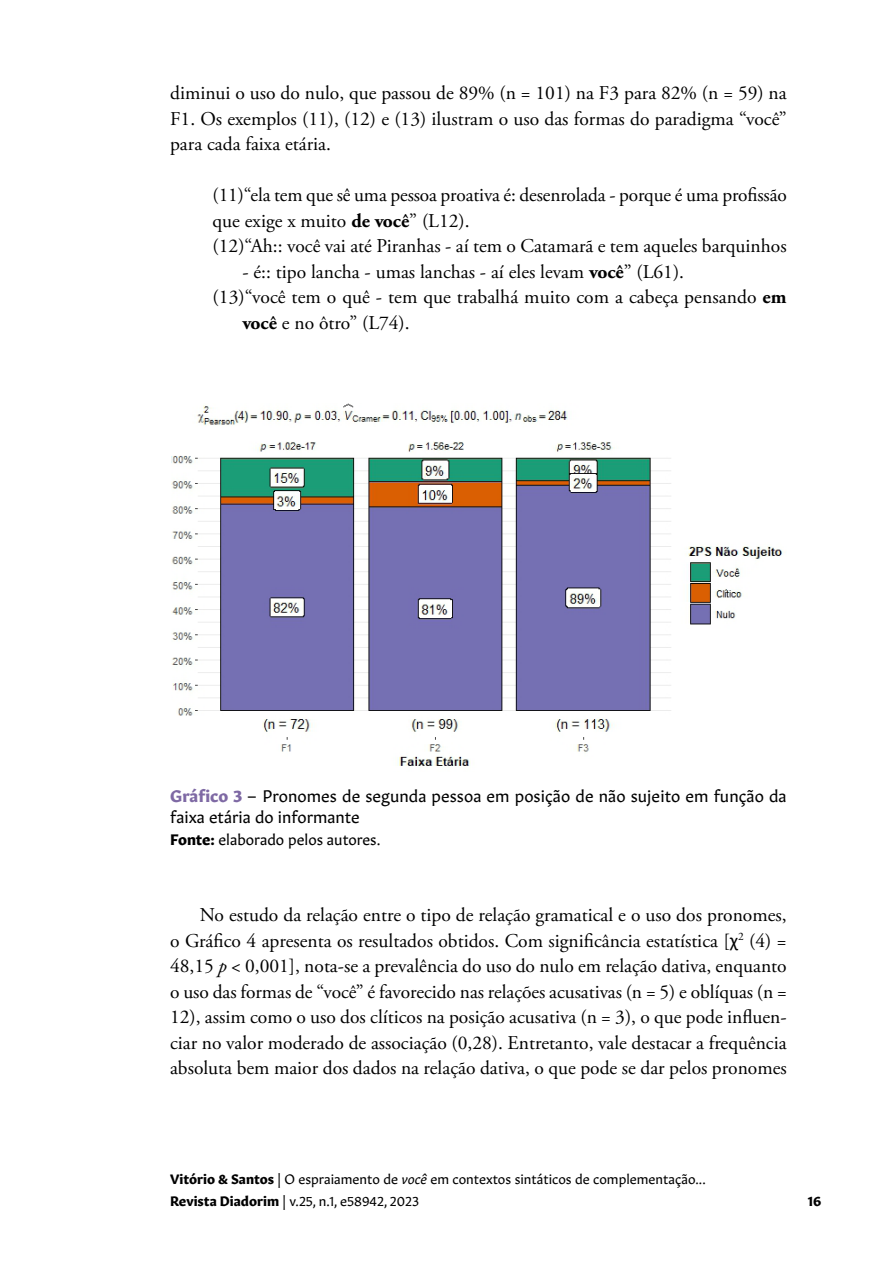
<style>
.page{position:relative;width:893px;height:1263px;background:#fff}
.page>*{position:absolute;margin:0;border:0;box-sizing:border-box;transform-origin:0 0}
.t1{font:19.5px/25.5px "Adobe Garamond Pro";color:#000;text-align:justify}
.t2{font:16.5px/21px "Gitan Latn";letter-spacing:.005em;color:#000}
.t3{font:15px "Gitan Latn";color:#000}
.t4{font:13.5px/22.5px "Gitan Latn";color:#000}
.t5{font:700 13.5px "Gitan Latn";color:#000}
.s1{font-weight:700}
.s2{font-weight:700;color:#7e69a4}
.s3{font-family:"Calibri"}
.s4{font-style:italic}
</style>
<div class="page">
<img style="left:171px;top:404px;width:614px;height:363px">
<p class="t1" style="left:170px;top:81px;width:618px">diminui o uso do nulo, que passou de 89% (n = 101) na F3 para 82% (n = 59) na F1. Os exemplos (11), (12) e (13) ilustram o uso das formas do paradigma “você” para cada faixa etária.</p>
<p class="t1" style="left:213px;top:183px;width:576px;text-align:left">(11)“ela tem que sê uma pessoa proativa é: desenrolada - porque é uma profissão que exige x muito <span class="s1">de você</span>” (L12).<br>(12)“Ah:: você vai até Piranhas - aí tem o Catamarã e tem aqueles barquinhos</p>
<p class="t1" style="left:242px;top:259px;width:443px">- é:: tipo lancha - umas lanchas - aí eles levam <span class="s1">você</span>” (L61).</p>
<p class="t1" style="left:213px;top:285px;width:575px">(13)“você tem o quê - tem que trabalhá muito com a cabeça pensando <span class="s1">em</span></p>
<p class="t1" style="left:242px;top:310px;width:169px"><span class="s1">você</span> e no ôtro” (L74).</p>
<p class="t2" style="left:170px;top:784px;width:618px"><span class="s2">Gráfico 3</span> – Pronomes de segunda pessoa em posição de não sujeito em função da faixa etária do informante</p>
<p class="t3" style="left:170px;top:827px;width:212px"><span class="s1">Fonte:</span> elaborado pelos autores.</p>
<p class="t1" style="left:170px;top:903px;width:618px;text-indent:30px">No estudo da relação entre o tipo de relação gramatical e o uso dos pronomes, o Gráfico 4 apresenta os resultados obtidos. Com significância estatística [<span class="s3">χ</span><sup>2</sup> (4) = 48,15 <span class="s4">p</span> &lt; 0,001], nota-se a prevalência do uso do nulo em relação dativa, enquanto o uso das formas de “você” é favorecido nas relações acusativas (n = 5) e oblíquas (n = 12), assim como o uso dos clíticos na posição acusativa (n = 3), o que pode influen&shy;ciar no valor moderado de associação (0,28). Entretanto, vale destacar a frequência absoluta bem maior dos dados na relação dativa, o que pode se dar pelos pronomes</p>
<p class="t4" style="left:170px;top:1166px;width:537px"><span class="s1">Vitório &amp; Santos</span> | O espraiamento de <span class="s4">você</span> em contextos sintáticos de complementação...<br><span class="s1">Revista Diadorim</span> | v.25, n.1, e58942, 2023</p>
<p class="t5" style="left:808px;top:1189px;width:15px">16</p>
</div>
